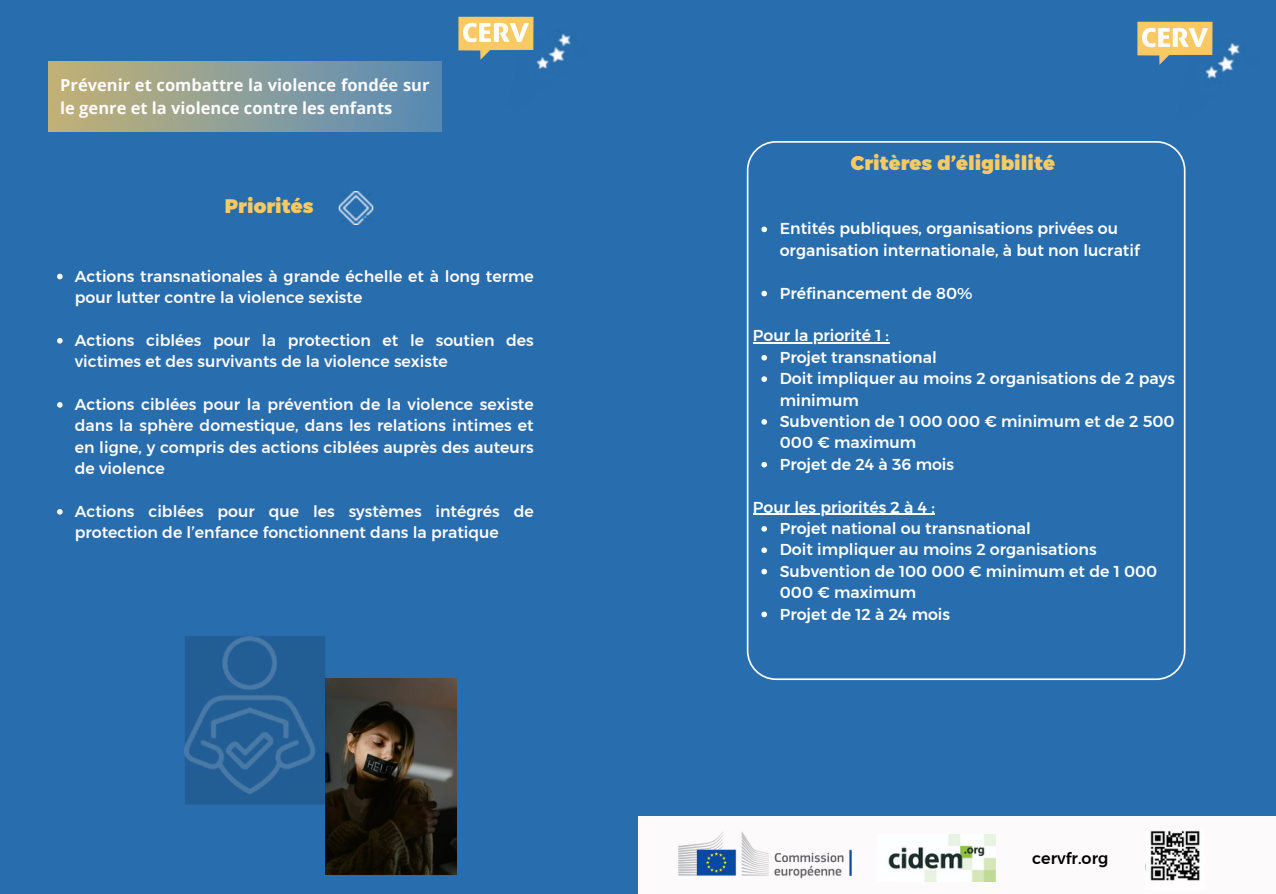
<style>
.page{position:relative;width:1276px;height:894px;background:#fff}
.page>*{position:absolute;margin:0;border:0;box-sizing:border-box;transform-origin:0 0}
.t1{font:19.5px "Kief Montaser Black";color:#f9ca63}
.t2{font:700 16.5px/22.5px "Open Sans";color:#fdfafb}
.t3{font:16.05px "Kief Montaser Medium";color:#000}
.t4{font:15.75px/21.3px "Kief Montaser Medium";color:#fdfafb}
.t5{font:15.75px/21.3px "Kief Montaser Medium";color:#fff}
</style>
<div class="page">
<div style="left:0;top:0;width:1276px;height:893px;background:#286dad"></div>
<img style="left:1137px;top:21px;width:76px;height:44px">
<svg style="left:747px;top:141px;width:438px;height:538px"></svg>
<svg style="left:761px;top:226px;width:6px;height:6px"></svg>
<svg style="left:761px;top:290px;width:6px;height:6px"></svg>
<hr style="left:753px;top:342px;width:136px;height:1px;background:#fff">
<svg style="left:761px;top:355px;width:6px;height:5px"></svg>
<svg style="left:761px;top:376px;width:6px;height:6px"></svg>
<svg style="left:761px;top:419px;width:6px;height:5px"></svg>
<svg style="left:761px;top:461px;width:6px;height:6px"></svg>
<hr style="left:753px;top:513px;width:182px;height:1px;background:#fff">
<svg style="left:761px;top:526px;width:6px;height:5px"></svg>
<svg style="left:761px;top:547px;width:6px;height:6px"></svg>
<svg style="left:761px;top:568px;width:6px;height:6px"></svg>
<svg style="left:761px;top:611px;width:6px;height:6px"></svg>
<div style="left:638px;top:815px;width:638px;height:78px;background:#fdfafb"></div>
<img style="left:678px;top:831px;width:173px;height:47px">
<img style="left:888px;top:834px;width:108px;height:47px">
<img style="left:1145px;top:830px;width:55px;height:51px">
<img style="left:458px;top:16px;width:76px;height:44px">
<img style="left:496px;top:20px;width:75px;height:49px">
<img style="left:1165px;top:30px;width:75px;height:49px">
<img style="left:326px;top:678px;width:130px;height:196px">
<svg style="left:57px;top:274px;width:6px;height:5px"></svg>
<svg style="left:57px;top:338px;width:6px;height:5px"></svg>
<svg style="left:57px;top:402px;width:6px;height:5px"></svg>
<svg style="left:57px;top:509px;width:6px;height:5px"></svg>
<img style="left:184px;top:636px;width:155px;height:168px">
<img style="left:339px;top:192px;width:34px;height:32px">
<img style="left:48px;top:62px;width:394px;height:69px">
<p class="t2" style="left:60px;top:74px;width:371px">Prévenir et combattre la violence fondée sur le genre et la violence contre les enfants</p>
<h2 class="t1" style="left:225px;top:194px;width:90px">Priorités</h2>
<p class="t4" style="left:75px;top:265px;width:460px">Actions transnationales à grande échelle et à long terme pour lutter contre la violence sexiste</p>
<p class="t4" style="left:75px;top:329px;width:460px">Actions ciblées pour la protection et le soutien des victimes et des survivants de la violence sexiste</p>
<p class="t4" style="left:75px;top:393px;width:460px;text-align:justify">Actions ciblées pour la prévention de la violence sexiste dans la sphère domestique, dans les relations intimes et en ligne, y compris des actions ciblées auprès des auteurs de violence</p>
<h2 class="t4" style="left:75px;top:500px;width:460px">Actions ciblées pour que les systèmes intégrés de protection de l’enfance fonctionnent dans la pratique</h2>
<p class="t1" style="left:851px;top:151px;width:199px">Critères d’éligibilité</p>
<p class="t5" style="left:780px;top:218px;width:362px">Entités publiques, organisations privées ou organisation internationale, à but non lucratif</p>
<h2 class="t5" style="left:780px;top:282px;width:194px">Préfinancement de 80%</h2>
<p class="t5" style="left:753px;top:325px;width:138px">Pour la priorité 1 :</p>
<p class="t5" style="left:780px;top:346px;width:159px">Projet transnational</p>
<p class="t5" style="left:780px;top:368px;width:397px">Doit impliquer au moins 2 organisations de 2 pays minimum</p>
<h1 class="t5" style="left:780px;top:410px;width:396px">Subvention de 1 000 000 € minimum et de 2 500<br>000 € maximum</h1>
<p class="t5" style="left:780px;top:453px;width:176px">Projet de 24 à 36 mois</p>
<p class="t5" style="left:753px;top:496px;width:183px">Pour les priorités 2 à 4 :</p>
<p class="t5" style="left:780px;top:517px;width:253px">Projet national ou transnational</p>
<p class="t5" style="left:780px;top:539px;width:318px">Doit impliquer au moins 2 organisations</p>
<p class="t5" style="left:780px;top:560px;width:379px">Subvention de 100 000 € minimum et de 1 000<br>000 € maximum</p>
<p class="t5" style="left:780px;top:603px;width:172px">Projet de 12 à 24 mois</p>
<p class="t3" style="left:1032px;top:848px;width:78px">cervfr.org</p>
</div>
